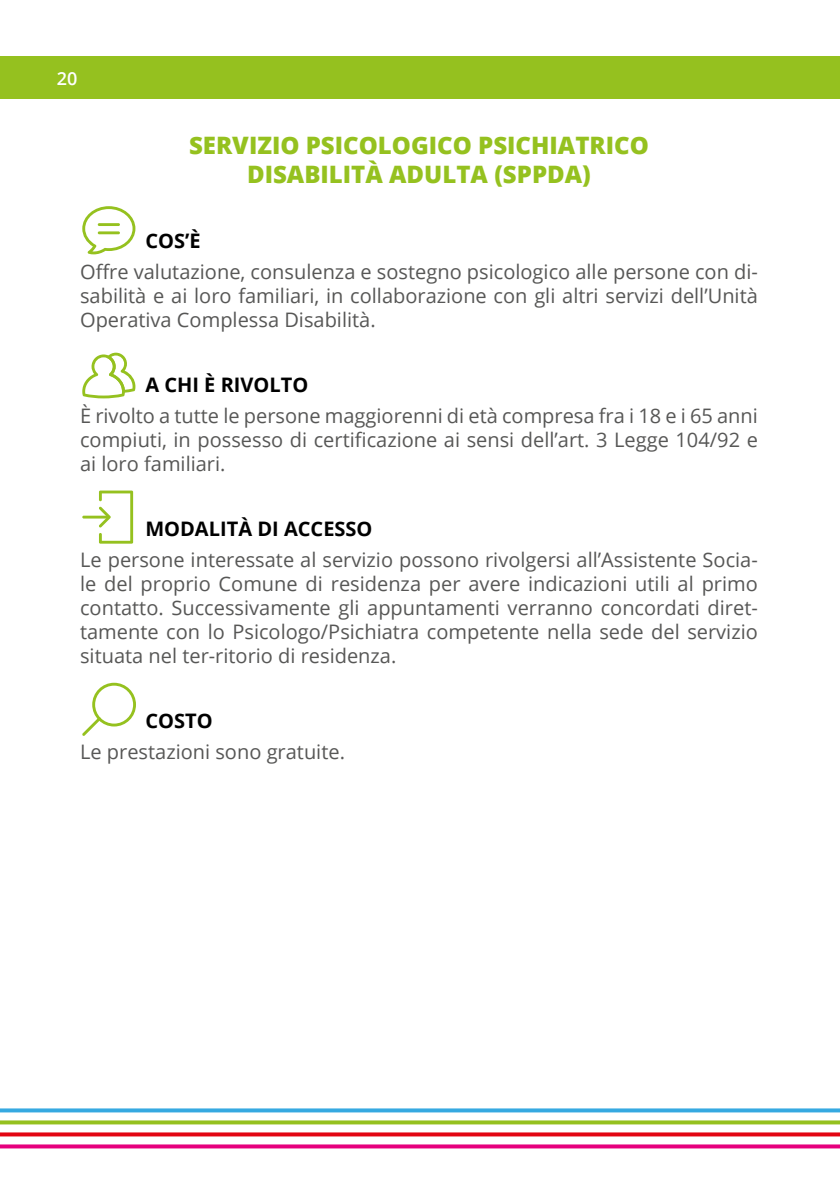
<style>
.page{position:relative;width:840px;height:1191px;background:#fff}
.page>*{position:absolute;margin:0;border:0;box-sizing:border-box;transform-origin:0 0}
.t1{font:800 24px/28.8px "Open Sans";color:#95c11f;text-align:center}
.t2{font:20px/24px "Open Sans";color:#575756;text-align:justify}
.t3{font:700 20px "Open Sans";color:#000}
.t4{font:600 18px "Open Sans";color:#fff}
</style>
<div class="page">
<svg style="left:0;top:1108px;width:839px;height:4px;fill:#36a9e1"></svg>
<svg style="left:0;top:1120px;width:839px;height:4px;fill:#95c11f"></svg>
<svg style="left:0;top:1132px;width:839px;height:4px;fill:#e30613"></svg>
<svg style="left:0;top:1144px;width:839px;height:4px;fill:#e6007d"></svg>
<div style="left:0;top:57px;width:839px;height:42px;background:#95c11f"></div>
<svg style="left:82px;top:353px;width:53px;height:45px"></svg>
<svg style="left:82px;top:206px;width:53px;height:48px"></svg>
<hr style="left:98px;top:223px;width:22px;height:3px;background:#95c11f">
<hr style="left:98px;top:231px;width:22px;height:3px;background:#95c11f">
<svg style="left:99px;top:490px;width:34px;height:53px"></svg>
<hr style="left:82px;top:515px;width:26px;height:3px;background:#95c11f">
<svg style="left:82px;top:683px;width:54px;height:53px"></svg>
<p class="t4" style="left:57px;top:66px;width:22px">20</p>
<p class="t1" style="left:189px;top:130px;width:461px">SERVIZIO PSICOLOGICO PSICHIATRICO<br>DISABILITÀ ADULTA (SPPDA)</p>
<p class="t3" style="left:145px;top:226px;width:57px">COS’È</p>
<p class="t2" style="left:80px;top:259px;width:679px">Offre valutazione, consulenza e sostegno psicologico alle persone con di&shy;sabilità e ai loro familiari, in collaborazione con gli altri servizi dell’Unità Operativa Complessa Disabilità.</p>
<p class="t3" style="left:145px;top:370px;width:164px">A CHI È RIVOLTO</p>
<p class="t2" style="left:80px;top:403px;width:679px">È rivolto a tutte le persone maggiorenni di età compresa fra i 18 e i 65 anni compiuti, in possesso di certificazione ai sensi dell’art. 3 Legge 104/92 e ai loro familiari.</p>
<p class="t3" style="left:145px;top:514px;width:228px">MODALITÀ DI ACCESSO</p>
<p class="t2" style="left:80px;top:547px;width:679px">Le persone interessate al servizio possono rivolgersi all’Assistente Socia&shy;le del proprio Comune di residenza per avere indicazioni utili al primo contatto. Successivamente gli appuntamenti verranno concordati diret&shy;tamente con lo Psicologo/Psichiatra competente nella sede del servizio situata nel ter-ritorio di residenza.</p>
<p class="t3" style="left:145px;top:706px;width:69px">COSTO</p>
<p class="t2" style="left:80px;top:739px;width:266px">Le prestazioni sono gratuite.</p>
</div>
